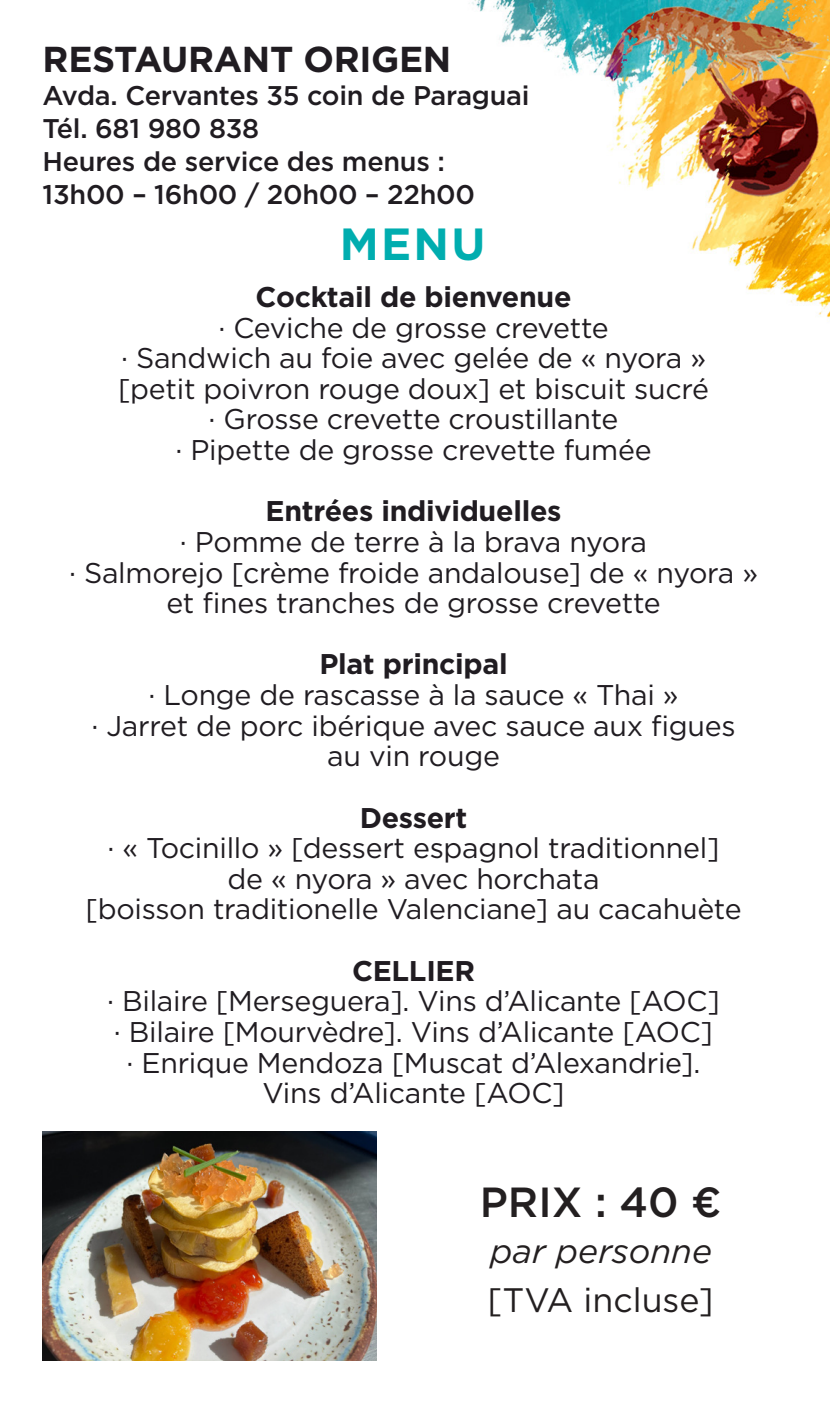
<style>
.page{position:relative;width:830px;height:1404px;background:#fff}
.page>*{position:absolute;margin:0;border:0;box-sizing:border-box;transform-origin:0 0}
.t1{font:700 45px "Gotham";color:#00adaf}
.t2{font:500 42px "Gotham";color:#231f20}
.t3{font:700 36px "Gotham";letter-spacing:-.01em;color:#201c21}
.t4{font:33.9px "Gotham";color:#231f20}
.t5{font:italic 33.9px "Gotham";color:#231f20}
.t6{font:28.5px/30.6px "Gotham";letter-spacing:-.01em;color:#201c21;text-align:center}
.t7{font:700 28.5px "Gotham";letter-spacing:-.01em;color:#201c21}
.t8{font:500 27px/33px "Gotham";letter-spacing:-.01em;color:#201c21}
</style>
<div class="page">
<img style="left:42px;top:0;width:787px;height:1361px">
<img style="left:42px;top:1131px;width:334px;height:229px">
<p class="t3" style="left:43px;top:35px;width:410px">RESTAURANT ORIGEN</p>
<p class="t8" style="left:43px;top:78px;width:488px">Avda. Cervantes 35 coin de Paraguai<br>Tél. 681 980 838<br>Heures de service des menus :<br>13h00 – 16h00 / 20h00 – 22h00</p>
<h1 class="t1" style="left:339px;top:214px;width:147px">MENU</h1>
<p class="t7" style="left:255px;top:278px;width:317px">Cocktail de bienvenue</p>
<p class="t6" style="left:118px;top:311px;width:592px">· Ceviche de grosse crevette<br>· Sandwich au foie avec gelée de « nyora » [petit poivron rouge doux] et biscuit sucré · Grosse crevette croustillante<br>· Pipette de grosse crevette fumée</p>
<p class="t7" style="left:265px;top:492px;width:297px">Entrées individuelles</p>
<p class="t6" style="left:69px;top:526px;width:690px">· Pomme de terre à la brava nyora<br>· Salmorejo [crème froide andalouse] de « nyora » et fines tranches de grosse crevette</p>
<p class="t7" style="left:319px;top:645px;width:190px">Plat principal</p>
<p class="t6" style="left:91px;top:679px;width:645px">· Longe de rascasse à la sauce « Thai »<br>· Jarret de porc ibérique avec sauce aux figues au vin rouge</p>
<p class="t7" style="left:359px;top:798px;width:109px">Dessert</p>
<p class="t6" style="left:85px;top:832px;width:657px">· « Tocinillo » [dessert espagnol traditionnel]<br>de « nyora » avec horchata<br>[boisson traditionelle Valenciane] au cacahuète</p>
<p class="t7" style="left:352px;top:951px;width:124px">CELLIER</p>
<p class="t6" style="left:107px;top:985px;width:613px">· Bilaire [Merseguera]. Vins d’Alicante [AOC] · Bilaire [Mourvèdre]. Vins d’Alicante [AOC] · Enrique Mendoza [Muscat d’Alexandrie].<br>Vins d’Alicante [AOC]</p>
<h2 class="t2" style="left:479px;top:1174px;width:243px">PRIX : 40 €</h2>
<p class="t5" style="left:490px;top:1229px;width:223px">par personne</p>
<p class="t4" style="left:487px;top:1277px;width:228px">[TVA incluse]</p>
</div>
